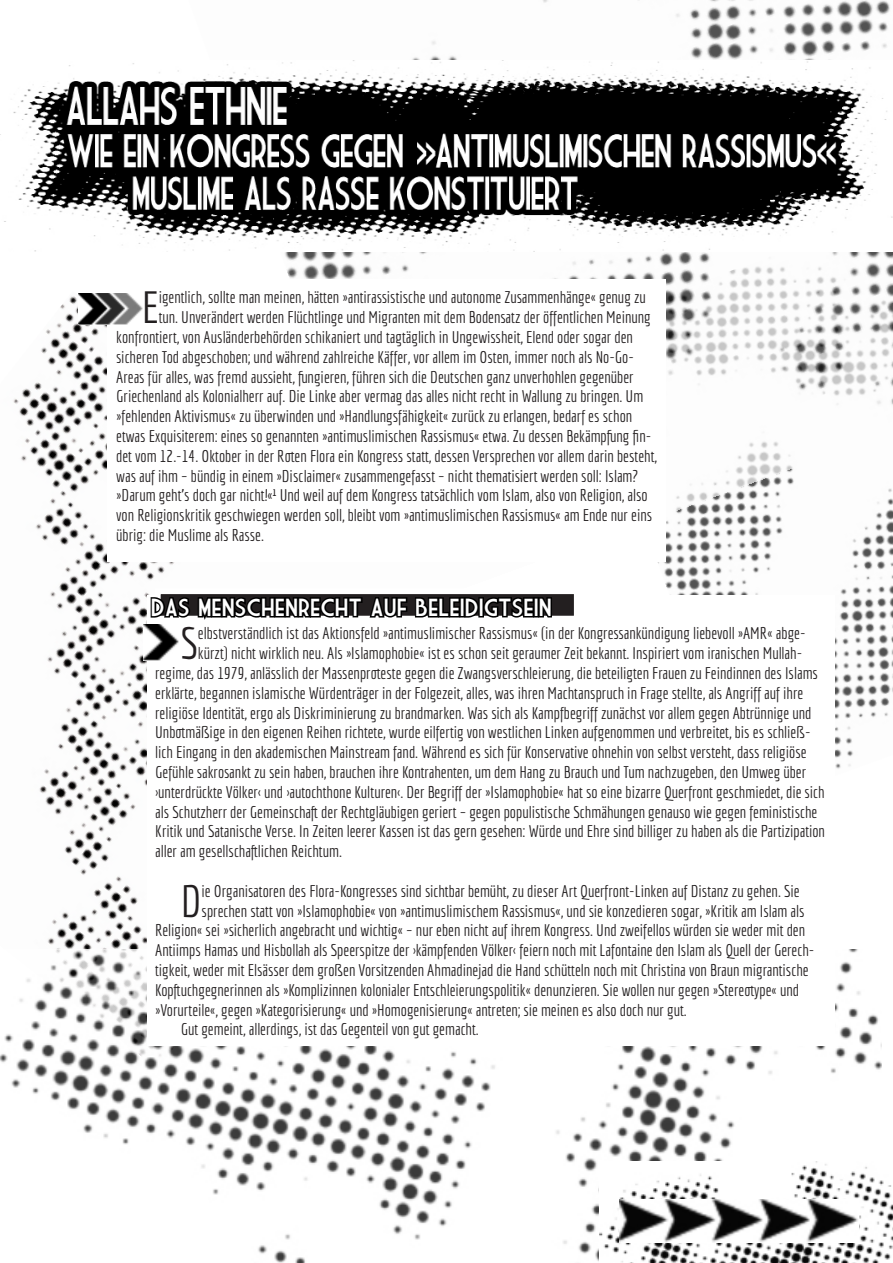
<style>
.page{position:relative;width:893px;height:1263px;background:#fff}
.page>*{position:absolute;margin:0;border:0;box-sizing:border-box;transform-origin:0 0}
.Absatz_Flyer{font:43.95px "Economica";color:#231f20}
.t1{font:24px "Market Deco";color:#fff}
.Absatz_Flyer-2{font:16.5px "Economica";color:#231f20}
.Absatz_ohne_Initiali{font:16.5px "Economica";color:#231f20}
</style>
<div class="page">
<img style="left:835px;top:608px;width:58px;height:161px">
<img style="left:13px;top:293px;width:161px;height:656px">
<img style="left:0;top:949px;width:882px;height:314px">
<img style="left:600px;top:1161px;width:293px;height:102px">
<img style="left:284px;top:0;width:609px;height:608px">
<div style="left:147px;top:595px;width:687px;height:451px;background:#fff"></div>
<div style="left:108px;top:279px;width:558px;height:282px;background:#fff"></div>
<img style="left:79px;top:293px;width:63px;height:31px">
<img style="left:144px;top:624px;width:35px;height:37px">
<div style="left:155px;top:588px;width:425px;height:34px;background:#231f20;border:6px solid #fff"></div>
<svg style="left:149px;top:591px;width:404px;height:31px"></svg>
<img style="left:619px;top:1199px;width:240px;height:43px">
<img style="left:0;top:61px;width:893px;height:190px">
<p class="Absatz_Flyer" style="left:142px;top:282px;width:18px">E</p>
<p class="Absatz_Flyer-2" style="left:159px;top:288px;width:489px">igentlich, sollte man meinen, hätten »antirassistische und autonome Zusammenhänge« genug zu</p>
<p class="Absatz_Flyer-2" style="left:159px;top:308px;width:494px">tun. Unverändert werden Flüchtlinge und Migranten mit dem Bodensatz der öffentlichen Meinung</p>
<p class="Absatz_Flyer-2" style="left:116px;top:328px;width:518px">konfrontiert, von Ausländerbehörden schikaniert und tagtäglich in Ungewissheit, Elend oder sogar den</p>
<p class="Absatz_Flyer-2" style="left:116px;top:347px;width:519px">sicheren Tod abgeschoben; und während zahlreiche Käffer, vor allem im Osten, immer noch als No-Go-</p>
<p class="Absatz_Flyer-2" style="left:116px;top:367px;width:519px">Areas für alles, was fremd aussieht, fungieren, führen sich die Deutschen ganz unverhohlen gegenüber</p>
<p class="Absatz_Flyer-2" style="left:116px;top:387px;width:529px">Griechenland als Kolonialherr auf. Die Linke aber vermag das alles nicht recht in Wallung zu bringen. Um</p>
<p class="Absatz_Flyer-2" style="left:116px;top:407px;width:518px">»fehlenden Aktivismus« zu überwinden und »Handlungsfähigkeit« zurück zu erlangen, bedarf es schon</p>
<p class="Absatz_Flyer-2" style="left:116px;top:427px;width:537px">etwas Exquisiterem: eines so genannten »antimuslimischen Rassismus« etwa. Zu dessen Bekämpfung fin-</p>
<p class="Absatz_Flyer-2" style="left:116px;top:446px;width:542px">det vom 12.-14. Oktober in der Roten Flora ein Kongress statt, dessen Versprechen vor allem darin besteht,</p>
<p class="Absatz_Flyer-2" style="left:116px;top:466px;width:523px">was auf ihm – bündig in einem »Disclaimer« zusammengefasst – nicht thematisiert werden soll: Islam?</p>
<p class="Absatz_Flyer-2" style="left:116px;top:486px;width:533px">»Darum geht’s doch gar nicht!«<sup>1</sup> Und weil auf dem Kongress tatsächlich vom Islam, also von Religion, also</p>
<p class="Absatz_Flyer-2" style="left:116px;top:506px;width:538px">von Religionskritik geschwiegen werden soll, bleibt vom »antimuslimischen Rassismus« am Ende nur eins</p>
<p class="Absatz_Flyer-2" style="left:116px;top:526px;width:149px">übrig: die Muslime als Rasse.</p>
<p class="t1" style="left:151px;top:597px;width:402px">DAS MENSCHENRECHT AUF BELEIDIGTSEIN</p>
<p class="Absatz_Flyer" style="left:181px;top:618px;width:19px">S</p>
<p class="Absatz_Flyer-2" style="left:198px;top:624px;width:609px">elbstverständlich ist das Aktionsfeld »antimuslimischer Rassismus« (in der Kongressankündigung liebevoll »AMR« abge-</p>
<p class="Absatz_Flyer-2" style="left:198px;top:644px;width:606px">kürzt) nicht wirklich neu. Als »Islamophobie« ist es schon seit geraumer Zeit bekannt. Inspiriert vom iranischen Mullah-</p>
<p class="Absatz_Flyer-2" style="left:155px;top:664px;width:664px">regime, das 1979, anlässlich der Massenproteste gegen die Zwangsverschleierung, die beteiligten Frauen zu Feindinnen des Islams</p>
<p class="Absatz_Flyer-2" style="left:155px;top:683px;width:650px">erklärte, begannen islamische Würdenträger in der Folgezeit, alles, was ihren Machtanspruch in Frage stellte, als Angriff auf ihre</p>
<p class="Absatz_Flyer-2" style="left:155px;top:703px;width:658px">religiöse Identität, ergo als Diskriminierung zu brandmarken. Was sich als Kampfbegriff zunächst vor allem gegen Abtrünnige und</p>
<p class="Absatz_Flyer-2" style="left:155px;top:723px;width:657px">Unbotmäßige in den eigenen Reihen richtete, wurde eilfertig von westlichen Linken aufgenommen und verbreitet, bis es schließ-</p>
<p class="Absatz_Flyer-2" style="left:155px;top:743px;width:653px">lich Eingang in den akademischen Mainstream fand. Während es sich für Konservative ohnehin von selbst versteht, dass religiöse</p>
<p class="Absatz_Flyer-2" style="left:155px;top:763px;width:652px">Gefühle sakrosankt zu sein haben, brauchen ihre Kontrahenten, um dem Hang zu Brauch und Tum nachzugeben, den Umweg über</p>
<p class="Absatz_Flyer-2" style="left:155px;top:782px;width:671px">›unterdrückte Völker‹ und ›autochthone Kulturen‹. Der Begriff der »Islamophobie« hat so eine bizarre Querfront geschmiedet, die sich</p>
<p class="Absatz_Flyer-2" style="left:155px;top:802px;width:664px">als Schutzherr der Gemeinschaft der Rechtgläubigen geriert – gegen populistische Schmähungen genauso wie gegen feministische</p>
<p class="Absatz_Flyer-2" style="left:155px;top:822px;width:671px">Kritik und Satanische Verse. In Zeiten leerer Kassen ist das gern gesehen: Würde und Ehre sind billiger zu haben als die Partizipation</p>
<p class="Absatz_Flyer-2" style="left:155px;top:842px;width:188px">aller am gesellschaftlichen Reichtum.</p>
<p class="Absatz_Flyer" style="left:181px;top:876px;width:22px">D</p>
<p class="Absatz_Flyer-2" style="left:201px;top:881px;width:600px">ie Organisatoren des Flora-Kongresses sind sichtbar bemüht, zu dieser Art Querfront-Linken auf Distanz zu gehen. Sie</p>
<p class="Absatz_Flyer-2" style="left:201px;top:901px;width:605px">sprechen statt von »Islamophobie« von »antimuslimischem Rassismus«, und sie konzedieren sogar, »Kritik am Islam als</p>
<p class="Absatz_Flyer-2" style="left:155px;top:921px;width:651px">Religion« sei »sicherlich angebracht und wichtig« – nur eben nicht auf ihrem Kongress. Und zweifellos würden sie weder mit den</p>
<p class="Absatz_Flyer-2" style="left:155px;top:941px;width:661px">Antiimps Hamas und Hisbollah als Speerspitze der ›kämpfenden Völker‹ feiern noch mit Lafontaine den Islam als Quell der Gerech-</p>
<p class="Absatz_Flyer-2" style="left:155px;top:961px;width:655px">tigkeit, weder mit Elsässer dem großen Vorsitzenden Ahmadinejad die Hand schütteln noch mit Christina von Braun migrantische</p>
<p class="Absatz_Flyer-2" style="left:155px;top:980px;width:645px">Kopftuchgegnerinnen als »Komplizinnen kolonialer Entschleierungspolitik« denunzieren. Sie wollen nur gegen »Stereotype« und</p>
<p class="Absatz_Flyer-2" style="left:155px;top:1000px;width:533px">»Vorurteile«, gegen »Kategorisierung« und »Homogenisierung« antreten; sie meinen es also doch nur gut.</p>
<p class="Absatz_ohne_Initiali" style="left:181px;top:1020px;width:300px">Gut gemeint, allerdings, ist das Gegenteil von gut gemacht.</p>
</div>
